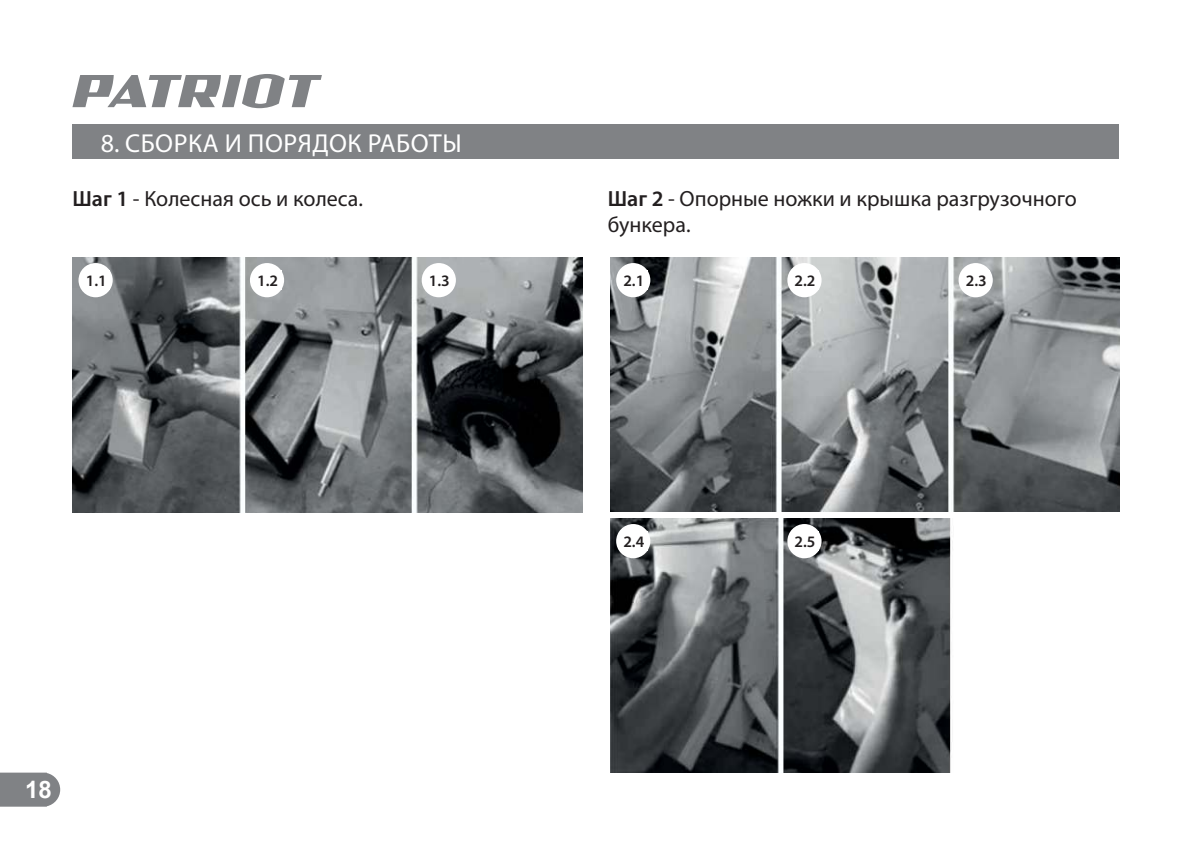
<style>
.page{position:relative;width:1191px;height:843px;background:#fff}
.page>*{position:absolute;margin:0;border:0;box-sizing:border-box;transform-origin:0 0}
.t1{font:26px "Myriad Pro";letter-spacing:.02em;color:#fff}
.t2{font:700 24px "Arial";color:#fff}
.t3{font:22px/26.4px "Myriad Pro";color:#231f20}
.t4{font:600 16px "Myriad Pro";color:#231f20}
.s1{font-weight:600}
</style>
<div class="page">
<svg style="left:0;top:772px;width:60px;height:34px;background:#898a8d"></svg>
<div style="left:72px;top:125px;width:1047px;height:34px;background:#808285"></div>
<svg style="left:72px;top:74px;width:250px;height:34px"></svg>
<img style="left:72px;top:257px;width:510px;height:255px">
<img style="left:611px;top:257px;width:508px;height:254px">
<img style="left:611px;top:518px;width:342px;height:254px">
<div style="left:79px;top:263px;width:34px;height:34px;background:#fff;border-radius:50%"></div>
<div style="left:250px;top:263px;width:34px;height:34px;background:#fff;border-radius:50%"></div>
<div style="left:422px;top:263px;width:34px;height:34px;background:#fff;border-radius:50%"></div>
<div style="left:616px;top:263px;width:34px;height:34px;background:#fff;border-radius:50%"></div>
<div style="left:616px;top:523px;width:34px;height:35px;background:#fff;border-radius:50%"></div>
<svg style="left:787px;top:523px;width:35px;height:35px"></svg>
<div style="left:787px;top:263px;width:35px;height:34px;background:#fff;border-radius:50%"></div>
<div style="left:959px;top:263px;width:34px;height:34px;background:#fff;border-radius:50%"></div>
<div style="left:83px;top:269px;width:27px;height:20px;background:#fff"></div>
<div style="left:254px;top:269px;width:27px;height:20px;background:#fff"></div>
<div style="left:426px;top:269px;width:27px;height:20px;background:#fff"></div>
<div style="left:620px;top:269px;width:27px;height:20px;background:#fff"></div>
<div style="left:791px;top:530px;width:28px;height:20px;background:#fff"></div>
<div style="left:791px;top:269px;width:28px;height:20px;background:#fff"></div>
<div style="left:963px;top:269px;width:27px;height:20px;background:#fff"></div>
<p class="t1" style="left:101px;top:130px;width:362px">8. СБОРКА И ПОРЯДОК РАБОТЫ</p>
<p class="t3" style="left:72px;top:186px;width:292px"><span class="s1">Шаг 1</span> - Колесная ось и колеса.</p>
<p class="t3" style="left:608px;top:186px;width:471px"><span class="s1">Шаг 2</span> - Опорные ножки и крышка разгрузочного бункера.</p>
<p class="t4" style="left:86px;top:272px;width:22px">1.1</p>
<p class="t4" style="left:257px;top:272px;width:22px">1.2</p>
<p class="t4" style="left:429px;top:272px;width:22px">1.3</p>
<p class="t4" style="left:623px;top:272px;width:22px">2.1</p>
<p class="t4" style="left:795px;top:272px;width:22px">2.2</p>
<p class="t4" style="left:966px;top:272px;width:22px">2.3</p>
<p class="t2" style="left:25px;top:775px;width:28px">18</p>
<p class="t4" style="left:623px;top:533px;width:22px">2.4</p>
<p class="t4" style="left:795px;top:533px;width:22px">2.5</p>
</div>
